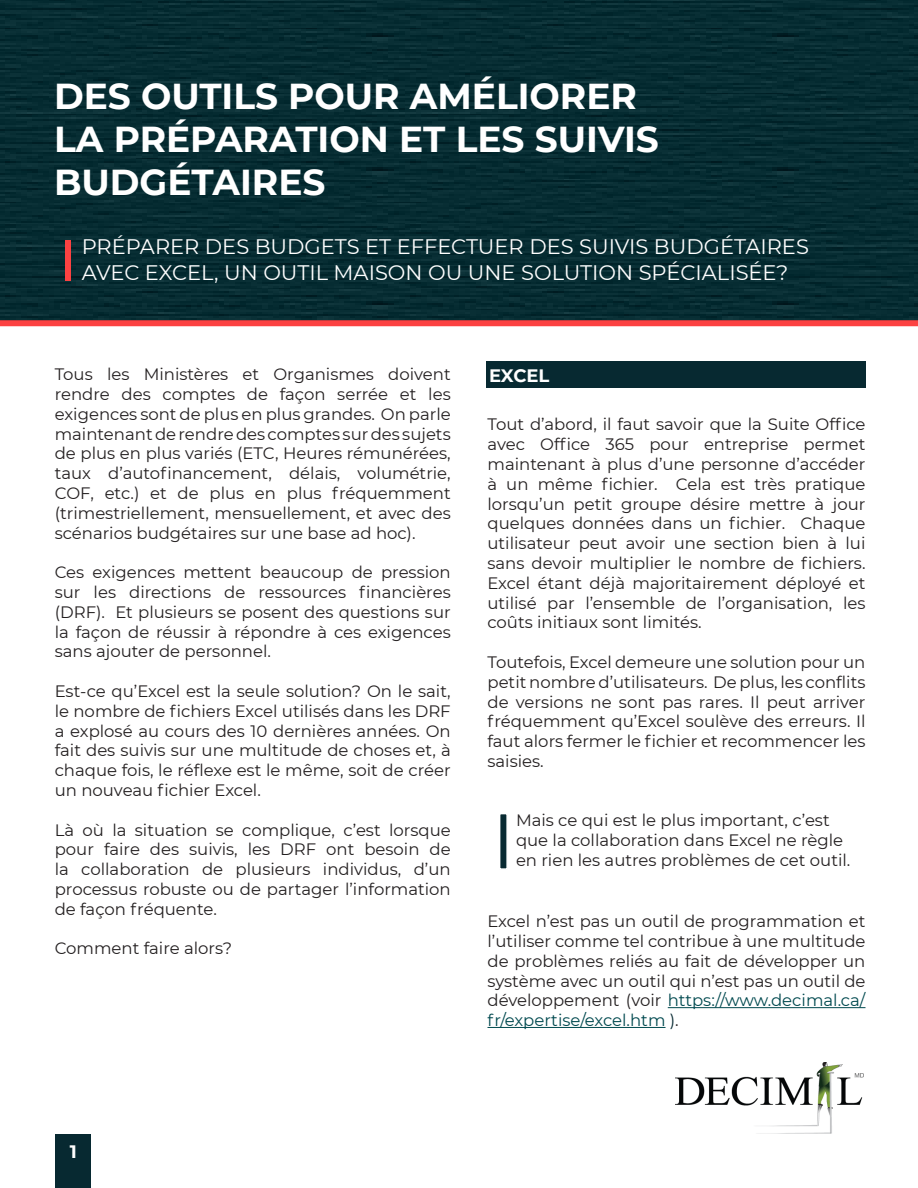
<style>
.page{position:relative;width:918px;height:1188px;background:#fff}
.page>*{position:absolute;margin:0;border:0;box-sizing:border-box;transform-origin:0 0}
.t1{font:700 36px/43.2px "Montserrat";color:#fff}
.t2{font:21px/25.2px "Montserrat";color:#fff}
.t3{font:700 18px "Montserrat";letter-spacing:-.005em;color:#fff}
.t4{font:16.5px/19.8px "Montserrat";color:#231f20;text-align:justify}
.s1{color:#00494f}
.s2{color:#072931}
</style>
<div class="page">
<div style="left:56px;top:1134px;width:35px;height:54px;background:#072931"></div>
<img style="left:675px;top:1062px;width:188px;height:72px">
<hr style="left:668px;top:1007px;width:198px;height:1px;background:#00494f">
<hr style="left:488px;top:1027px;width:178px;height:1px;background:#00494f">
<div style="left:486px;top:361px;width:380px;height:27px;background:#072931"></div>
<div style="left:499px;top:813px;width:9px;height:57px;background:#072931;border:2px solid #fff"></div>
<img style="left:0;top:0;width:918px;height:320px">
<div style="left:65px;top:240px;width:6px;height:40px;background:#fc4242"></div>
<p class="t1" style="left:54px;top:73px;width:585px">DES OUTILS POUR AMÉLIORER</p>
<p class="t1" style="left:54px;top:116px;width:606px">LA PRÉPARATION ET LES SUIVIS<br>BUDGÉTAIRES</p>
<p class="t2" style="left:82px;top:234px;width:729px">PRÉPARER DES BUDGETS ET EFFECTUER DES SUIVIS BUDGÉTAIRES<br>AVEC EXCEL, UN OUTIL MAISON OU UNE SOLUTION SPÉCIALISÉE?</p>
<p class="t4" style="left:55px;top:364px;width:397px">Tous les Ministères et Organismes doivent</p>
<p class="t3" style="left:489px;top:362px;width:62px">EXCEL</p>
<p class="t4" style="left:55px;top:384px;width:398px">rendre des comptes de façon serrée et les exigences sont de plus en plus grandes. On parle maintenant de rendre des comptes sur des sujets de plus en plus variés (ETC, Heures rémunérées, taux d’autofinancement, délais, volumétrie, COF, etc.) et de plus en plus fréquemment (trimestriellement, mensuellement, et avec des scénarios budgétaires sur une base ad hoc).</p>
<p class="t4" style="left:55px;top:562px;width:398px">Ces exigences mettent beaucoup de pression sur les directions de ressources financières (DRF). Et plusieurs se posent des questions sur la façon de réussir à répondre à ces exigences sans ajouter de personnel.</p>
<p class="t4" style="left:55px;top:681px;width:398px">Est-ce qu’Excel est la seule solution? On le sait, le nombre de fichiers Excel utilisés dans les DRF a explosé au cours des 10 dernières années. On fait des suivis sur une multitude de choses et, à chaque fois, le réflexe est le même, soit de créer un nouveau fichier Excel.</p>
<p class="t4" style="left:55px;top:819px;width:397px">Là où la situation se complique, c’est lorsque pour faire des suivis, les DRF ont besoin de la collaboration de plusieurs individus, d’un processus robuste ou de partager l’information de façon fréquente.</p>
<p class="t4" style="left:55px;top:938px;width:179px">Comment faire alors?</p>
<p class="t4" style="left:488px;top:414px;width:380px">Tout d’abord, il faut savoir que la Suite Office avec Office 365 pour entreprise permet maintenant à plus d’une personne d’accéder à un même fichier. Cela est très pratique lorsqu’un petit groupe désire mettre à jour quelques données dans un fichier. Chaque utilisateur peut avoir une section bien à lui sans devoir multiplier le nombre de fichiers.<br>Excel étant déjà majoritairement déployé et utilisé par l’ensemble de l’organisation, les coûts initiaux sont limités.</p>
<p class="t4" style="left:488px;top:652px;width:380px">Toutefois, Excel demeure une solution pour un petit nombre d’utilisateurs. De plus, les conflits de versions ne sont pas rares. Il peut arriver fréquemment qu’Excel soulève des erreurs. Il faut alors fermer le fichier et recommencer les saisies.</p>
<p class="t4" style="left:516px;top:810px;width:336px;text-align:left">Mais ce qui est le plus important, c’est que la collaboration dans Excel ne règle en rien les autres problèmes de cet outil.</p>
<p class="t4" style="left:488px;top:911px;width:380px">Excel n’est pas un outil de programmation et l’utiliser comme tel contribue à une multitude de problèmes reliés au fait de développer un système avec un outil qui n’est pas un outil de développement (voir <span class="s1">https://www.decimal.ca/ fr/expertise/excel.htm</span> <span class="s2">)</span>.</p>
<p class="t3" style="left:70px;top:1138px;width:9px">1</p>
</div>
